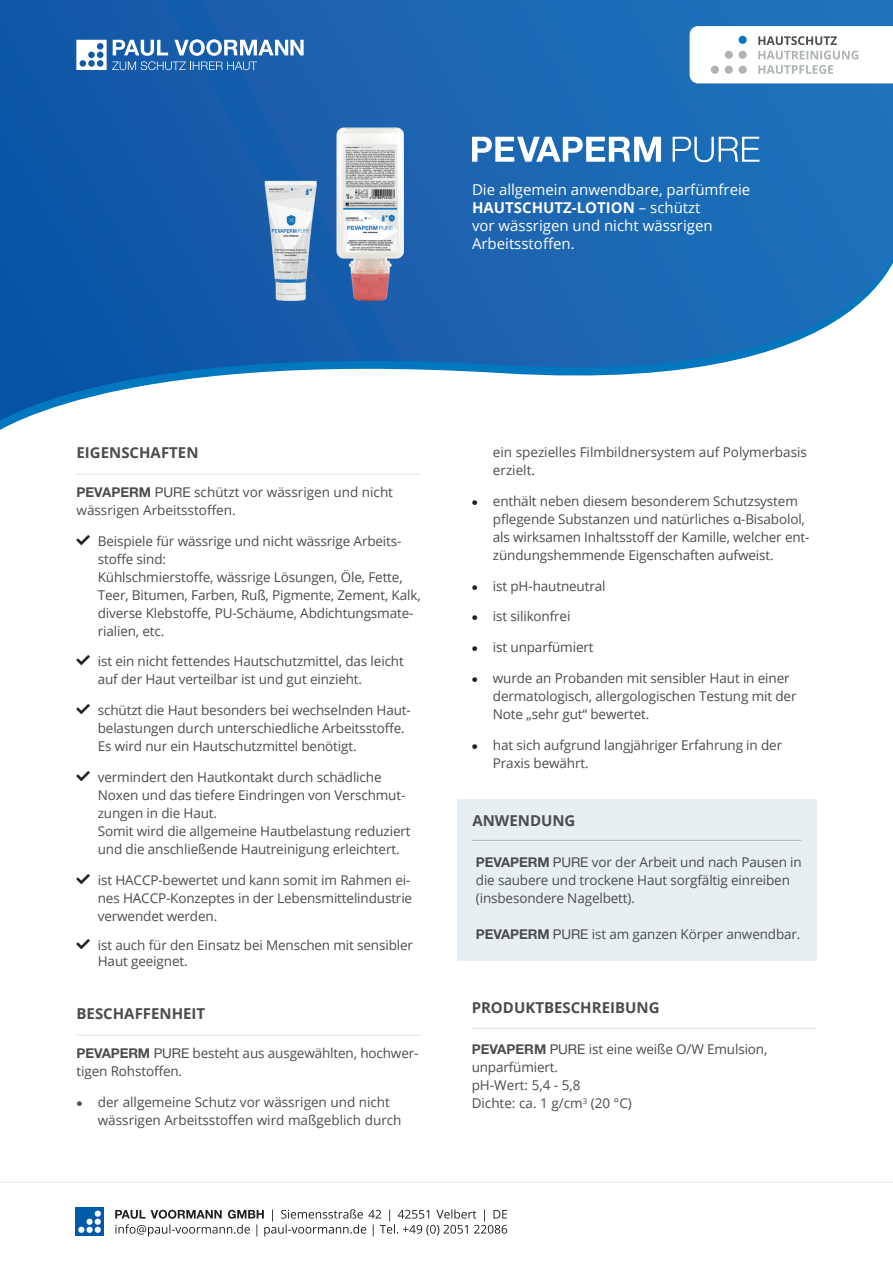
<style>
.page{position:relative;width:893px;height:1263px;background:#fff}
.page>*{position:absolute;margin:0;border:0;box-sizing:border-box;transform-origin:0 0}
.t1{font:15px/18px "Open Sans";color:#fff}
.t2{font:700 15px "Open Sans";color:#4b4c4d}
.t3{font:13.5px/18px "Open Sans";letter-spacing:-.01em;color:#4b4c4d}
.s1{font-weight:700}
.s2{font-family:"Helvetica Neue LT Std";font-weight:700}
.s3{font-family:"Helvetica Neue LT Std"}
.s4{font-family:"Entypo"}
.s5{font-family:"Entypo";color:#231f20}
</style>
<div class="page">
<img style="left:0;top:0;width:893px;height:420px">
<svg style="left:690px;top:26px;width:203px;height:57px"></svg>
<div style="left:457px;top:799px;width:359px;height:162px;background:#e7eff3"></div>
<hr style="left:472px;top:840px;width:329px;height:1px;background:#aeb4b4">
<hr style="left:77px;top:474px;width:344px;height:1px;background:#dde3e8">
<hr style="left:77px;top:1035px;width:344px;height:1px;background:#dde3e8">
<svg style="left:76px;top:39px;width:228px;height:31px"></svg>
<svg style="left:0;top:1182px;width:893px;height:55px"></svg>
<div style="left:75px;top:1207px;width:29px;height:29px;background:#015aaa"></div>
<div style="left:86px;top:1227px;width:7px;height:6px;background:#fff;border-radius:50%"></div>
<svg style="left:78px;top:1227px;width:6px;height:6px"></svg>
<svg style="left:95px;top:1219px;width:6px;height:14px"></svg>
<div style="left:86px;top:1219px;width:7px;height:6px;background:#fff;border-radius:50%"></div>
<div style="left:95px;top:1210px;width:6px;height:7px;background:#fff;border-radius:50%"></div>
<svg style="left:115px;top:1209px;width:392px;height:27px"></svg>
<hr style="left:472px;top:1028px;width:344px;height:1px;background:#dde3e8">
<svg style="left:472px;top:137px;width:189px;height:25px"></svg>
<svg style="left:673px;top:137px;width:86px;height:25px"></svg>
<img style="left:146px;top:96px;width:258px;height:204px">
<p class="t1" style="left:472px;top:180px;width:280px">Die allgemein anwendbare, parfümfreie<br><span class="s1">HAUTSCHUTZ-LOTION</span> – schützt<br>vor wässrigen und nicht wässrigen<br>Arbeitsstoffen.</p>
<p class="t2" style="left:77px;top:442px;width:123px">EIGENSCHAFTEN</p>
<p class="t3" style="left:77px;top:483px;width:318px"><span class="s2">PEVAPERM</span> <span class="s3">PURE</span> schützt vor wässrigen und nicht wässrigen Arbeitsstoffen.</p>
<p class="t3" style="left:98px;top:531px;width:324px">Beispiele für wässrige und nicht wässrige Arbeits&shy;stoffe sind:<br>Kühlschmierstoffe, wässrige Lösungen, Öle, Fette, Teer, Bitumen, Farben, Ruß, Pigmente, Zement, Kalk, diverse Klebstoffe, PU-Schäume, Abdichtungsmate&shy;rialien, etc.</p>
<p class="t3" style="left:98px;top:652px;width:308px">ist ein nicht fettendes Hautschutzmittel, das leicht auf der Haut verteilbar ist und gut einzieht.</p>
<p class="t3" style="left:98px;top:701px;width:315px">schützt die Haut besonders bei wechselnden Haut&shy;belastungen durch unterschiedliche Arbeitsstoffe.<br>Es wird nur ein Hautschutzmittel benötigt.</p>
<p class="t3" style="left:98px;top:768px;width:314px">vermindert den Hautkontakt durch schädliche Noxen und das tiefere Eindringen von Verschmut&shy;zungen in die Haut.<br>Somit wird die allgemeine Hautbelastung reduziert und die anschließende Hautreinigung erleichtert.</p>
<p class="t3" style="left:98px;top:870px;width:316px">ist HACCP-bewertet und kann somit im Rahmen ei&shy;nes HACCP-Konzeptes in der Lebensmittelindustrie verwendet werden.</p>
<p class="t3" style="left:98px;top:936px;width:317px;line-height:16.5px">ist auch für den Einsatz bei Menschen mit sensibler<br>Haut geeignet.</p>
<p class="t2" style="left:77px;top:1003px;width:130px">BESCHAFFENHEIT</p>
<p class="t3" style="left:77px;top:1044px;width:343px"><span class="s2">PEVAPERM</span> <span class="s3">PURE</span> besteht aus ausgewählten, hochwer&shy;tigen Rohstoffen.</p>
<p class="t3" style="left:98px;top:1092px;width:305px;text-indent:-21px"><span class="s4">}</span> der allgemeine Schutz vor wässrigen und nicht wässrigen Arbeitsstoffen wird maßgeblich durch</p>
<p class="t3" style="left:493px;top:443px;width:316px">ein spezielles Filmbildnersystem auf Polymerbasis erzielt.</p>
<p class="t3" style="left:493px;top:492px;width:318px;text-indent:-21px"><span class="s5">}</span> enthält neben diesem besonderem Schutzsystem pflegende Substanzen und natürliches α-Bisabolol, als wirksamen Inhaltsstoff der Kamille, welcher ent&shy;zündungshemmende Eigenschaften aufweist.</p>
<p class="t3" style="left:472px;top:576px;width:135px"><span class="s5">}</span> ist pH-hautneutral</p>
<p class="t3" style="left:472px;top:607px;width:100px"><span class="s5">}</span> ist silikonfrei</p>
<p class="t3" style="left:472px;top:638px;width:123px"><span class="s5">}</span> ist unparfümiert</p>
<p class="t3" style="left:493px;top:669px;width:305px;text-indent:-21px"><span class="s5">}</span> wurde an Probanden mit sensibler Haut in einer dermatologisch, allergologischen Testung mit der<br>Note „sehr gut“ bewertet.</p>
<p class="t3" style="left:493px;top:735px;width:291px;text-indent:-21px"><span class="s5">}</span> hat sich aufgrund langjähriger Erfahrung in der<br>Praxis bewährt.</p>
<p class="t2" style="left:472px;top:810px;width:105px">ANWENDUNG</p>
<p class="t3" style="left:476px;top:852px;width:327px"><span class="s2">PEVAPERM</span> <span class="s3">PURE</span> vor der Arbeit und nach Pausen in die saubere und trockene Haut sorgfältig einreiben (insbesondere Nagelbett).</p>
<p class="t3" style="left:476px;top:924px;width:326px"><span class="s2">PEVAPERM</span> <span class="s3">PURE</span> ist am ganzen Körper anwendbar.</p>
<p class="t2" style="left:472px;top:996px;width:189px">PRODUKTBESCHREIBUNG</p>
<p class="t3" style="left:472px;top:1040px;width:297px"><span class="s2">PEVAPERM</span> <span class="s3">PURE</span> ist eine weiße O/W Emulsion, unparfümiert.</p>
<p class="t3" style="left:472px;top:1076px;width:110px">pH-Wert: 5,4 - 5,8</p>
<p class="t3" style="left:472px;top:1094px;width:162px">Dichte: ca. 1 g/cm<sup>3</sup> (20 °C)</p>
</div>
